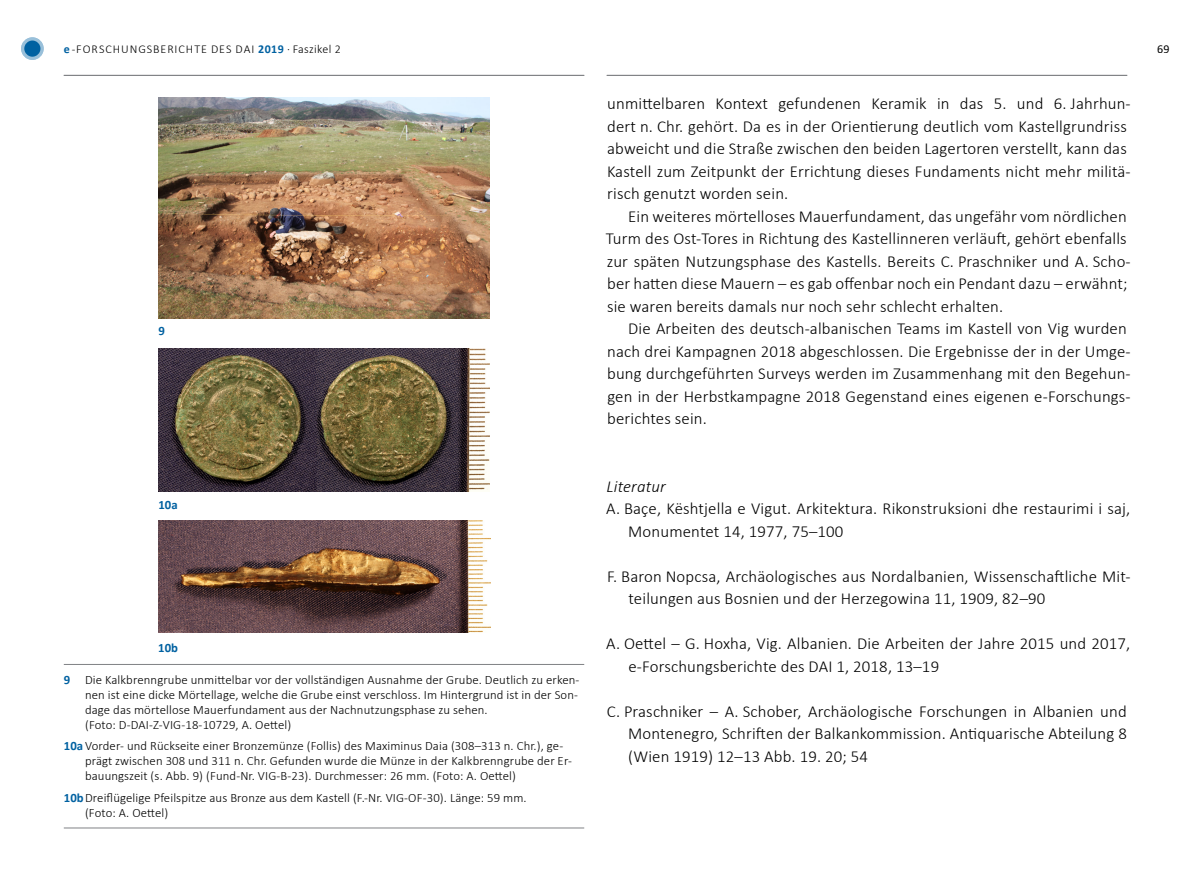
<style>
.page{position:relative;width:1191px;height:893px;background:#fff}
.page>*{position:absolute;margin:0;border:0;box-sizing:border-box;transform-origin:0 0}
.t1{font:300 16.8px/22.5px "Calibri";letter-spacing:.01em;color:#000}
.t2{font:italic 300 16.8px "Calibri";letter-spacing:.01em;color:#000}
.t3{font:300 12.75px/15px "Calibri";letter-spacing:.01em;color:#000}
.t4{font:700 12.75px "Calibri";letter-spacing:.01em;color:#0061a1}
.t5{font:300 12px "Calibri";letter-spacing:.08em;color:#000}
.t6{font:12px "Calibri";color:#000}
.s1{font-weight:700;color:#0061a1}
</style>
<div class="page">
<hr style="left:607px;top:75px;width:520px;height:1px;background:#808285">
<hr style="left:64px;top:75px;width:520px;height:1px;background:#808285">
<svg style="left:23px;top:39px;width:19px;height:19px"></svg>
<div style="left:21px;top:37px;width:23px;height:23px;border:3px solid #99c0da;border-radius:50%"></div>
<img style="left:158px;top:98px;width:332px;height:221px">
<img style="left:158px;top:348px;width:332px;height:143px">
<img style="left:158px;top:520px;width:332px;height:113px">
<hr style="left:64px;top:664px;width:520px;height:1px;background:#808285">
<hr style="left:64px;top:828px;width:520px;height:1px;background:#808285">
<p class="t5" style="left:64px;top:41px;width:279px"><span class="s1">e</span>-Forschungsberichte des DAI <span class="s1">2019</span> · Faszikel 2</p>
<p class="t6" style="left:1157px;top:41px;width:14px">69</p>
<p class="t4" style="left:158px;top:322px;width:8px">9</p>
<p class="t4" style="left:158px;top:496px;width:21px">10a</p>
<p class="t4" style="left:158px;top:639px;width:22px">10b</p>
<p class="t3" style="left:85px;top:672px;width:496px;text-indent:-21px"><span class="s1">9</span> Die Kalkbrenngrube unmittelbar vor der vollständigen Ausnahme der Grube. Deutlich zu erken&shy;nen ist eine dicke Mörtellage, welche die Grube einst verschloss. Im Hintergrund ist in der Son&shy;dage das mörtellose Mauerfundament aus der Nachnutzungsphase zu sehen.<br>(Foto: D-DAI-Z-VIG-18-10729, A. Oettel)</p>
<p class="t3" style="left:85px;top:738px;width:488px;text-indent:-21px"><span class="s1">10a</span> Vorder- und Rückseite einer Bronzemünze (Follis) des Maximinus Daia (308–313 n. Chr.), ge&shy;prägt zwischen 308 und 311 n. Chr. Gefunden wurde die Münze in der Kalkbrenngrube der Er&shy;bauungszeit (s. Abb. 9) (Fund-Nr. VIG-B-23). Durchmesser: 26 mm. (Foto: A. Oettel)</p>
<p class="t3" style="left:85px;top:790px;width:443px;text-indent:-21px"><span class="s1">10b</span>Dreiflügelige Pfeilspitze aus Bronze aus dem Kastell (F.-Nr. VIG-OF-30). Länge: 59 mm. (Foto: A. Oettel)</p>
<p class="t1" style="left:607px;top:92px;width:525px">unmittelbaren Kontext gefundenen Keramik in das 5. und 6. Jahrhun&shy;dert n. Chr. gehört. Da es in der Orientierung deutlich vom Kastellgrundriss abweicht und die Straße zwischen den beiden Lagertoren verstellt, kann das Kastell zum Zeitpunkt der Errichtung dieses Fundaments nicht mehr militä&shy;risch genutzt worden sein.</p>
<p class="t1" style="left:606px;top:205px;width:526px;text-indent:22px">Ein weiteres mörtelloses Mauerfundament, das ungefähr vom nördlichen Turm des Ost-Tores in Richtung des Kastellinneren verläuft, gehört ebenfalls zur späten Nutzungsphase des Kastells. Bereits C. Praschniker und A. Scho&shy;ber hatten diese Mauern – es gab offenbar noch ein Pendant dazu – erwähnt; sie waren bereits damals nur noch sehr schlecht erhalten.</p>
<p class="t1" style="left:607px;top:317px;width:525px;text-indent:21px">Die Arbeiten des deutsch-albanischen Teams im Kastell von Vig wurden nach drei Kampagnen 2018 abgeschlossen. Die Ergebnisse der in der Umge&shy;bung durchgeführten Surveys werden im Zusammenhang mit den Begehun&shy;gen in der Herbstkampagne 2018 Gegenstand eines eigenen e-Forschungs&shy;berichtes sein.</p>
<p class="t2" style="left:606px;top:476px;width:61px">Literatur</p>
<p class="t1" style="left:628px;top:497px;width:503px;text-indent:-22px">A. Baçe, Kështjella e Vigut. Arkitektura. Rikonstruksioni dhe restaurimi i saj,<br>Monumentet 14, 1977, 75–100</p>
<p class="t1" style="left:628px;top:565px;width:504px;text-indent:-21px">F. Baron Nopcsa, Archäologisches aus Nordalbanien, Wissenschaftliche Mit&shy;teilungen aus Bosnien und der Herzegowina 11, 1909, 82–90</p>
<p class="t1" style="left:628px;top:632px;width:503px;text-indent:-22px">A. Oettel – G. Hoxha, Vig. Albanien. Die Arbeiten der Jahre 2015 und 2017, e-Forschungsberichte des DAI 1, 2018, 13–19</p>
<p class="t1" style="left:628px;top:700px;width:500px;text-align:justify;text-indent:-21px">C. Praschniker – A. Schober, Archäologische Forschungen in Albanien und Montenegro, Schriften der Balkankommission. Antiquarische Abteilung 8 (Wien 1919) 12–13 Abb. 19. 20; 54</p>
</div>
